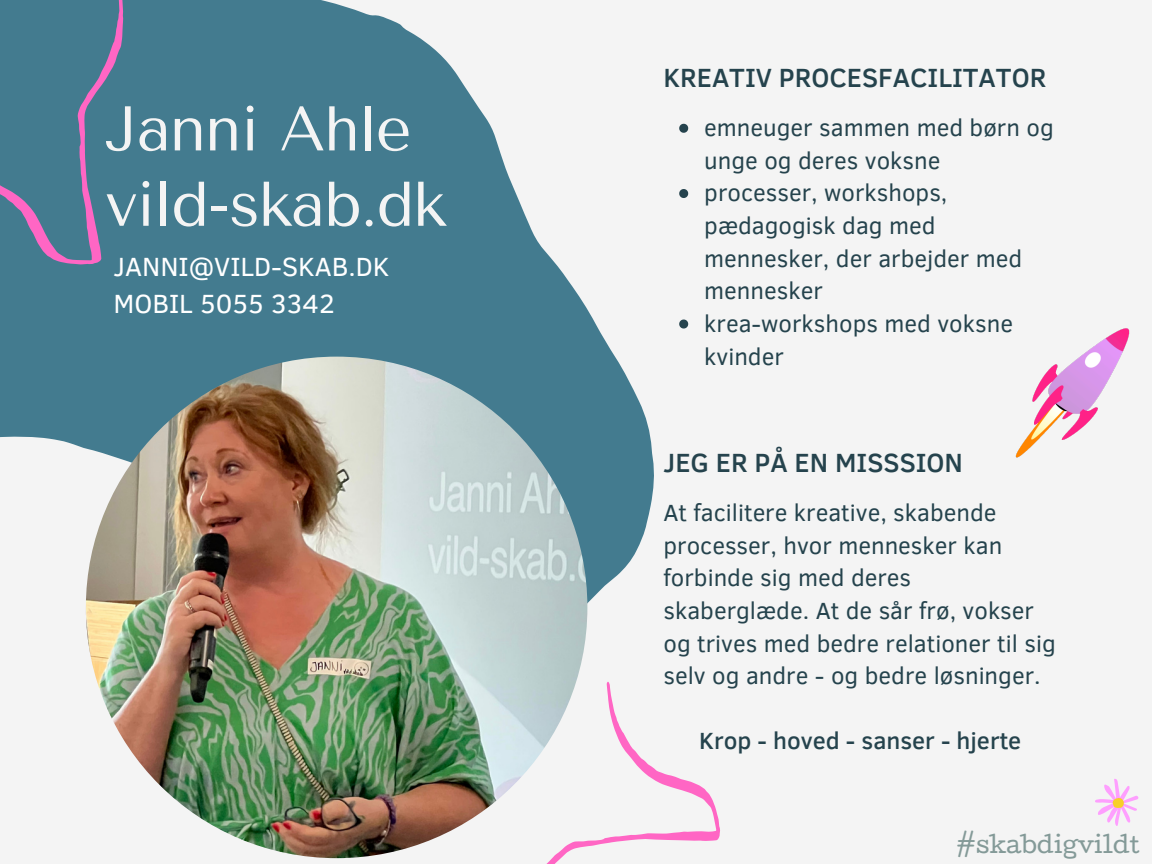
<style>
.page{position:relative;width:1152px;height:864px;background:#f4f4f4}
.page>*{position:absolute;margin:0;border:0;box-sizing:border-box;transform-origin:0 0}
.t1{font:63px/75.3px "Tenor Sans";letter-spacing:-.02em;color:#f4f4f4}
.t2{font:500 27px "Clear Sans";color:#25434d}
.t3{font:27px/37.2px "Clear Sans";color:#fff}
.t4{font:24px/32.7px "Clear Sans";color:#25434d}
.t5{font:500 24px "Clear Sans";color:#25434d}
.t6{font:22.95px "Cutive";color:#849a98}
</style>
<div class="page">
<svg style="left:0;top:0;width:654px;height:648px;fill:#437b8f"></svg>
<div style="left:0;top:0;width:174px;height:291px;background:#437b8f"></div>
<svg style="left:1095px;top:778px;width:44px;height:48px"></svg>
<img style="left:1015px;top:328px;width:115px;height:130px">
<img style="left:86px;top:357px;width:501px;height:501px;border-radius:50%">
<svg style="left:679px;top:124px;width:9px;height:9px"></svg>
<svg style="left:679px;top:189px;width:9px;height:9px"></svg>
<svg style="left:679px;top:320px;width:9px;height:9px"></svg>
<svg style="left:368px;top:682px;width:352px;height:182px"></svg>
<h1 class="t1" style="left:105px;top:92px;width:343px">Janni Ahle vild-skab.dk</h1>
<p class="t3" style="left:113px;top:246px;width:278px">JANNI@VILD-SKAB.DK<br>MOBIL 5055 3342</p>
<p class="t2" style="left:663px;top:58px;width:384px">KREATIV PROCESFACILITATOR</p>
<p class="t4" style="left:704px;top:110px;width:351px">emneuger sammen med børn og unge og deres voksne processer, workshops, pædagogisk dag med mennesker, der arbejder med mennesker<br>krea-workshops med voksne kvinder</p>
<p class="t2" style="left:663px;top:443px;width:301px">JEG ER PÅ EN MISSSION</p>
<p class="t4" style="left:663px;top:495px;width:394px">At facilitere kreative, skabende processer, hvor mennesker kan forbinde sig med deres skaberglæde. At de sår frø, vokser og trives med bedre relationer til sig selv og andre - og bedre løsninger.</p>
<p class="t5" style="left:699px;top:724px;width:324px">Krop - hoved - sanser - hjerte</p>
<p class="t6" style="left:956px;top:836px;width:185px">#skabdigvildt</p>
</div>
